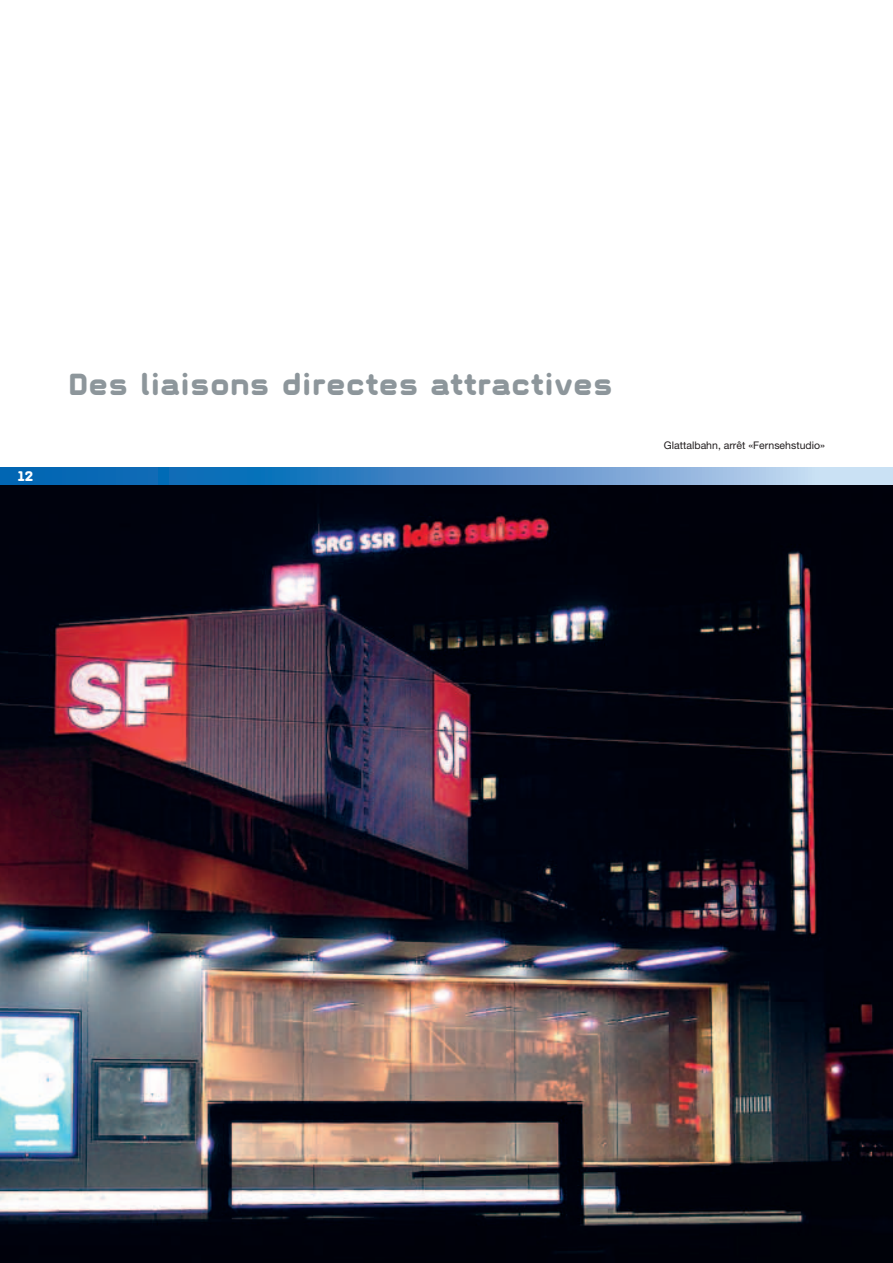
<style>
.page{position:relative;width:893px;height:1263px;background:#fff}
.page>*{position:absolute;margin:0;border:0;box-sizing:border-box;transform-origin:0 0}
.t1{font:900 36px "VBG";color:#8d969b}
.t2{font:900 16.5px "VBG";color:#fff}
.t3{font:10.5px "Helvetica Neue LT";color:#231f20}
</style>
<div class="page">
<img style="left:0;top:485px;width:893px;height:778px">
<svg style="left:0;top:468px;width:893px;height:17px;background:#5493cc"></svg>
<h2 class="t2" style="left:18px;top:467px;width:17px">12</h2>
<h1 class="t1" style="left:68px;top:365px;width:546px">Des liaisons directes attractives</h1>
<p class="t3" style="left:664px;top:439px;width:163px">Glattalbahn, arrêt «Fernsehstudio»</p>
</div>
